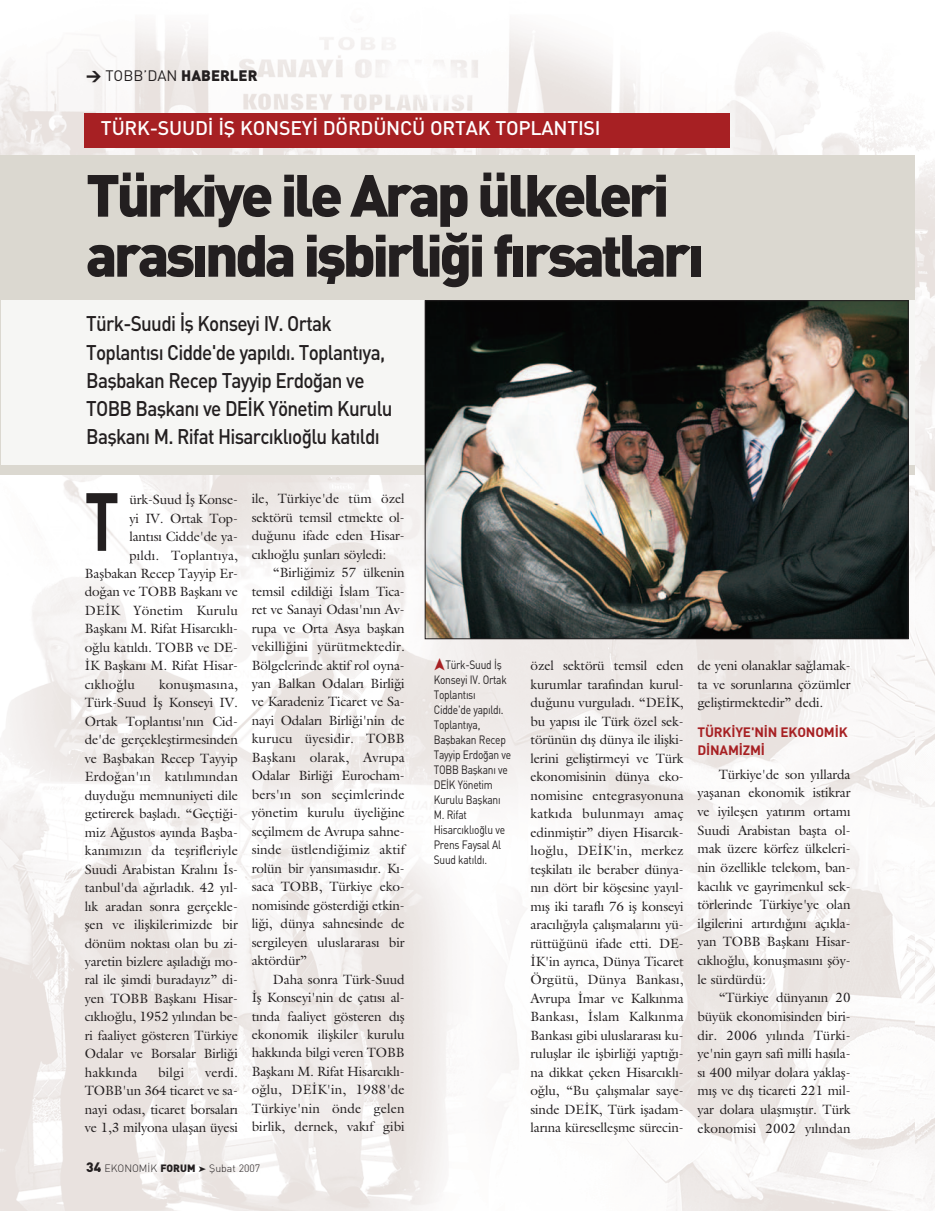
<style>
.page{position:relative;width:935px;height:1211px;background:#fff}
.page>*{position:absolute;margin:0;border:0;box-sizing:border-box;transform-origin:0 0}
.t1{font:81px "DINT Bold";color:#231f20;scale:.75 1}
.t2{font:58.5px/60px "DINT Black";letter-spacing:-.06em;color:#231f20}
.t3{font:21px/28.3px "DINT Medium";letter-spacing:-.035em;color:#231f20;scale:.9 1}
.t4{font:19.5px "DINT Medium";letter-spacing:-.01em;color:#fff}
.t5{font:15px "DINT Black";color:#231f20}
.t6{font:13.5px/18.5px "Galliard Turk";letter-spacing:-.01em;color:#231f20;text-align:justify}
.t7{font:13.5px "Galliard Turk";letter-spacing:.01em;color:#231f20}
.t8{font:13.5px/18px "DINT Bold";letter-spacing:-.01em;color:#a72023}
.t9{font:12px/15px "DINT";letter-spacing:-.025em;color:#231f20;scale:.85 1}
.t10{font:10.5px "DINT Light";color:#231f20}
.s1{font-family:"DINT"}
.s2{font-family:"DINT Black";font-size:13.5px}
.s3{font-family:"DINT Black"}
</style>
<div class="page">
<img style="left:914px;top:136px;width:20px;height:1071px">
<img style="left:0;top:28px;width:914px;height:1182px">
<div style="left:0;top:155px;width:914px;height:319px;background:#dbd8d0"></div>
<div style="left:1px;top:300px;width:913px;height:165px;background:#f6f6f4"></div>
<div style="left:85px;top:113px;width:644px;height:34px;background:#a72023"></div>
<img style="left:427px;top:302px;width:479px;height:335px">
<svg style="left:434px;top:658px;width:11px;height:12px"></svg>
<svg style="left:199px;top:1165px;width:7px;height:6px"></svg>
<p class="t5" style="left:86px;top:70px;width:173px">&gt; <span class="s1">TOBB’DAN</span> HABERLER</p>
<h3 class="t4" style="left:101px;top:121px;width:501px">TÜRK-SUUD‹ ‹fi KONSEY‹ DÖRDÜNCÜ ORTAK TOPLANTISI</h3>
<h2 class="t2" style="left:86px;top:171px;width:619px">Türkiye ile Arap ülkeleri aras›nda iflbirli¤i f›rsatlar›</h2>
<h3 class="t3" style="left:86px;top:312px;width:342px">Türk-Suudi ‹fl Konseyi IV. Ortak Toplant›s› Cidde'de yap›ld›. Toplant›ya, Baflbakan Recep Tayyip Erdo¤an ve TOBB Baflkan› ve DE‹K Yönetim Kurulu Baflkan› M. Rifat Hisarc›kl›o¤lu kat›ld›</h3>
<p class="t6" style="left:129px;top:491px;width:110px">ürk-Suud ‹fl Konse-</p>
<p class="t6" style="left:129px;top:510px;width:110px">yi IV. Ortak Top-</p>
<p class="t6" style="left:129px;top:528px;width:110px">lant›s› Cidde'de ya-</p>
<p class="t7" style="left:129px;top:550px;width:110px">p›ld›. Toplant›ya,</p>
<p class="t6" style="left:85px;top:565px;width:155px">Baflbakan Recep Tayyip Er-</p>
<p class="t6" style="left:85px;top:584px;width:155px">do¤an ve TOBB Baflkan› ve</p>
<p class="t7" style="left:85px;top:605px;width:155px">DE‹K Yönetim Kurulu</p>
<p class="t6" style="left:85px;top:621px;width:155px">Baflkan› M. Rifat Hisarc›kl›-</p>
<p class="t6" style="left:85px;top:639px;width:155px">o¤lu kat›ld›. TOBB ve DE-</p>
<p class="t6" style="left:85px;top:658px;width:155px">‹K Baflkan› M. Rifat Hisar-</p>
<p class="t6" style="left:85px;top:676px;width:52px">c›kl›o¤lu</p>
<h1 class="t1" style="left:85px;top:493px;width:48px">T</h1>
<p class="t6" style="left:85px;top:676px;width:155px;text-indent:74px">konuflmas›na, Türk-Suud ‹fl Konseyi IV.<br>Ortak Toplant›s›'n›n Cid&shy;de'de gerçeklefltirmesinden ve Baflbakan Recep Tayyip Erdo¤an'›n kat›l›m›ndan duydu¤u memnuniyeti dile getirerek bafllad›. “Geçti¤i&shy;miz A¤ustos ay›nda Baflba&shy;kan›m›z›n da teflrifleriyle Suudi Arabistan Kral›n› ‹s&shy;tanbul'da a¤›rlad›k. 42 y›l&shy;l›k aradan sonra gerçekle&shy;flen ve iliflkilerimizde bir dönüm noktas› olan bu zi&shy;yaretin bizlere afl›lad›¤› mo&shy;ral ile flimdi buraday›z” di&shy;yen TOBB Baflkan› Hisar&shy;c›kl›o¤lu, 1952 y›l›ndan be&shy;ri faaliyet gösteren Türkiye Odalar ve Borsalar Birli¤i hakk›nda</p>
<p class="t6" style="left:85px;top:1064px;width:155px;text-indent:120px">verdi.<br>TOBB'un 364 ticaret ve sa&shy;nayi odas›, ticaret borsalar› ve 1,3 milyona ulaflan üyesi</p>
<p class="t6" style="left:158px;top:1064px;width:27px">bilgi</p>
<p class="t6" style="left:252px;top:491px;width:155px">ile, Türkiye'de tüm özel sektörü temsil etmekte ol&shy;du¤unu ifade eden Hisar&shy;c›kl›o¤lu flunlar› söyledi:</p>
<p class="t6" style="left:252px;top:564px;width:155px;text-indent:21px">“Birli¤imiz 57 ülkenin temsil edildi¤i ‹slam Tica&shy;ret ve Sanayi Odas›'n›n Av&shy;rupa ve Orta Asya baflkan vekilli¤ini yürütmektedir.<br>Bölgelerinde aktif rol oyna&shy;yan Balkan Odalar› Birli¤i ve Karadeniz Ticaret ve Sa&shy;nayi Odalar› Birli¤i'nin de kurucu üyesidir. TOBB Baflkan› olarak, Avrupa Odalar Birli¤i Eurocham&shy;bers'›n son seçimlerinde yönetim kurulu üyeli¤ine seçilmem de Avrupa sahne&shy;sinde üstlendi¤imiz aktif rolün bir yans›mas›d›r. K›- saca TOBB, Türkiye eko&shy;nomisinde gösterdi¤i etkin&shy;li¤i, dünya sahnesinde de sergileyen uluslararas› bir aktördür”</p>
<p class="t6" style="left:252px;top:971px;width:155px;text-indent:21px">Daha sonra Türk-Suud ‹fl Konseyi'nin de çat›s› al&shy;t›nda faaliyet gösteren d›fl ekonomik iliflkiler kurulu hakk›nda bilgi veren TOBB Baflkan› M. Rifat Hisarc›kl›- o¤lu, DE‹K'in, 1988'de Türkiye'nin önde gelen birlik, dernek, vak›f gibi</p>
<p class="t10" style="left:86px;top:1164px;width:111px"><span class="s2">34</span> EKONOM‹K <span class="s3">FORUM</span></p>
<p class="t10" style="left:209px;top:1164px;width:53px">fiubat 2007</p>
<p class="t9" style="left:434px;top:658px;width:93px;text-indent:12px">Türk-Suud ‹fl<br>Konseyi IV. Ortak<br>Toplant›s›<br>Cidde'de yap›ld›.<br>Toplant›ya,<br>Baflbakan Recep<br>Tayyip Erdo¤an ve<br>TOBB Baflkan› ve<br>DE‹K Yönetim<br>Kurulu Baflkan›<br>M. Rifat<br>Hisarc›kl›o¤lu ve<br>Prens Faysal Al<br>Suud kat›ld›.</p>
<p class="t6" style="left:530px;top:658px;width:155px">özel sektörü temsil eden kurumlar taraf›ndan kurul&shy;du¤unu vurgulad›. “DE‹K, bu yap›s› ile Türk özel sek&shy;törünün d›fl dünya ile iliflki&shy;lerini gelifltirmeyi ve Türk ekonomisinin dünya eko&shy;nomisine entegrasyonuna katk›da bulunmay› amaç edinmifltir” diyen Hisarc›k&shy;l›o¤lu, DE‹K'in, merkez teflkilat› ile beraber dünya&shy;n›n dört bir köflesine yay›l&shy;m›fl iki tarafl› 76 ifl konseyi arac›l›¤›yla çal›flmalar›n› yü&shy;rüttü¤ünü ifade etti. DE-‹K'in ayr›ca, Dünya Ticaret Örgütü, Dünya Bankas›, Avrupa ‹mar ve Kalk›nma Bankas›, ‹slam Kalk›nma Bankas› gibi uluslararas› ku&shy;rulufllar ile iflbirli¤i yapt›¤›- na dikkat çeken Hisarc›kl›- o¤lu, “Bu çal›flmalar saye&shy;sinde DE‹K, Türk ifladam&shy;lar›na küreselleflme sürecin-</p>
<p class="t6" style="left:697px;top:658px;width:155px">de yeni olanaklar sa¤lamak&shy;ta ve sorunlar›na çözümler gelifltirmektedir” dedi.</p>
<p class="t8" style="left:697px;top:724px;width:152px">TÜRK‹YE'N‹N EKONOM‹K<br>D‹NAM‹ZM‹</p>
<p class="t6" style="left:697px;top:766px;width:155px;text-indent:21px">Türkiye'de son y›llarda yaflanan ekonomik istikrar ve iyileflen yat›r›m ortam› Suudi Arabistan baflta ol&shy;mak üzere körfez ülkeleri&shy;nin özellikle telekom, ban&shy;kac›l›k ve gayrimenkul sek&shy;törlerinde Türkiye'ye olan ilgilerini art›rd›¤›n› aç›kla&shy;yan TOBB Baflkan› Hisar&shy;c›kl›o¤lu, konuflmas›n› flöy&shy;le sürdürdü:</p>
<p class="t6" style="left:697px;top:989px;width:155px;text-indent:21px">“Türkiye dünyan›n 20 büyük ekonomisinden biri&shy;dir. 2006 y›l›nda Türki&shy;ye'nin gayr› safi milli has›la&shy;s› 400 milyar dolara yaklafl&shy;m›fl ve d›fl ticareti 221 mil&shy;yar dolara ulaflm›flt›r. Türk ekonomisi 2002 y›l›ndan</p>
</div>
